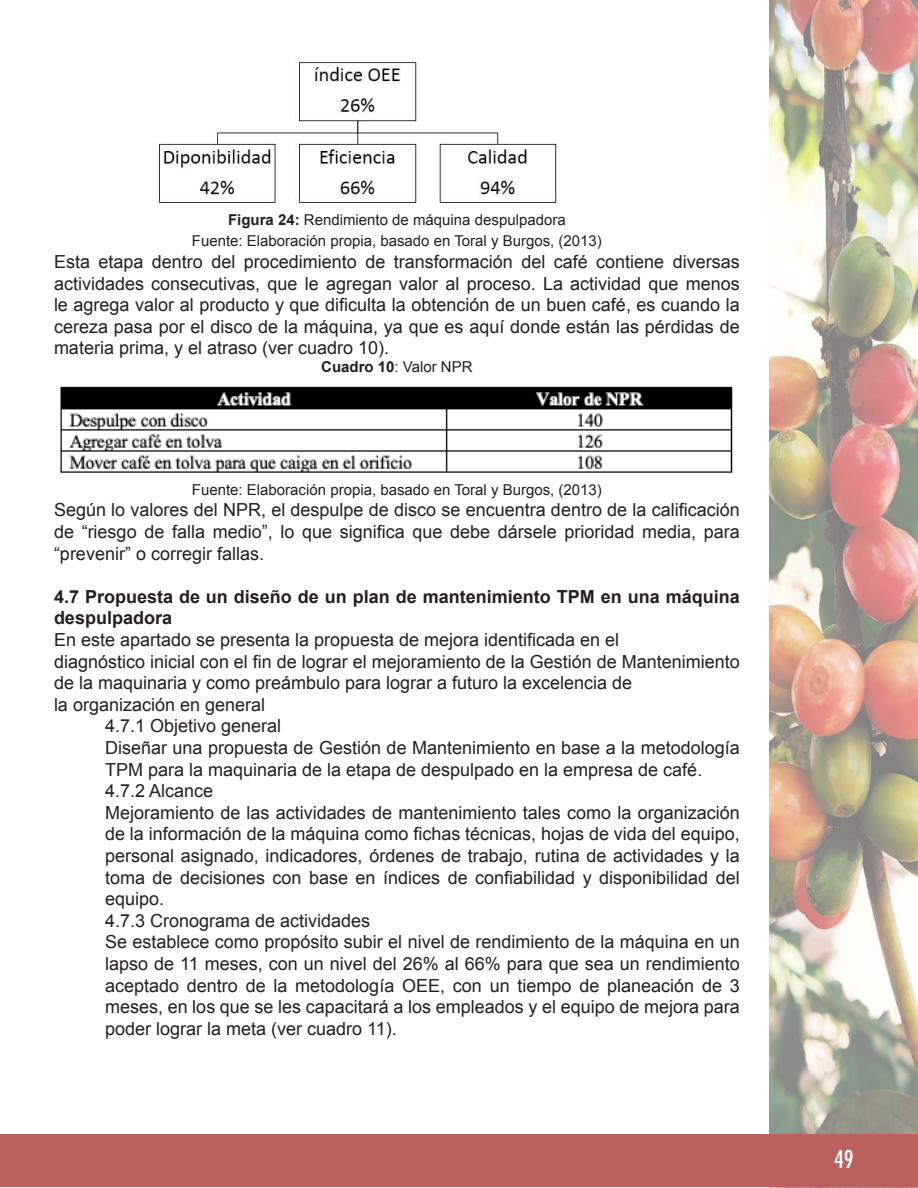
<style>
.page{position:relative;width:918px;height:1188px;background:#fff}
.page>*{position:absolute;margin:0;border:0;box-sizing:border-box;transform-origin:0 0}
.t1{font:500 condensed 24px "Futura";color:#fff}
.t2{font:18px/21.6px "Arial";color:#231f20;text-align:justify}
.t3{font:700 18px/21.6px "Arial";color:#231f20}
.t4{font:15px "Arial";color:#231f20}
.s1{font-weight:700}
</style>
<div class="page">
<img style="left:769px;top:0;width:149px;height:1135px">
<div style="left:0;top:1135px;width:917px;height:52px;background:#bb615f"></div>
<hr style="left:917px;top:1135px;width:1px;height:52px;background:#bb615f">
<img style="left:156px;top:61px;width:401px;height:142px">
<img style="left:60px;top:386px;width:673px;height:87px">
<p class="t4" style="left:228px;top:210px;width:339px"><span class="s1">Figura 24:</span> Rendimiento de máquina despulpadora</p>
<p class="t4" style="left:192px;top:231px;width:411px">Fuente: Elaboración propia, basado en Toral y Burgos, (2013)</p>
<p class="t2" style="left:54px;top:251px;width:687px">Esta etapa dentro del procedimiento de transformación del café contiene diversas actividades consecutivas, que le agregan valor al proceso. La actividad que menos le agrega valor al producto y que dificulta la obtención de un buen café, es cuando la cereza pasa por el disco de la máquina, ya que es aquí donde están las pérdidas de materia prima, y el atraso (ver cuadro 10).</p>
<p class="t4" style="left:321px;top:357px;width:153px"><span class="s1">Cuadro 10</span>: Valor NPR</p>
<p class="t4" style="left:192px;top:480px;width:411px">Fuente: Elaboración propia, basado en Toral y Burgos, (2013)</p>
<p class="t2" style="left:54px;top:499px;width:687px">Según lo valores del NPR, el despulpe de disco se encuentra dentro de la calificación de “riesgo de falla medio”, lo que significa que debe dársele prioridad media, para “prevenir” o corregir fallas.</p>
<p class="t3" style="left:54px;top:586px;width:687px">4.7 Propuesta de un diseño de un plan de mantenimiento TPM en una máquina despulpadora</p>
<p class="t2" style="left:54px;top:629px;width:567px">En este apartado se presenta la propuesta de mejora identificada en el</p>
<p class="t2" style="left:54px;top:651px;width:687px">diagnóstico inicial con el fin de lograr el mejoramiento de la Gestión de Mantenimiento de la maquinaria y como preámbulo para lograr a futuro la excelencia de</p>
<p class="t2" style="left:54px;top:694px;width:213px">la organización en general</p>
<p class="t2" style="left:105px;top:715px;width:178px">4.7.1 Objetivo general</p>
<p class="t2" style="left:105px;top:737px;width:636px">Diseñar una propuesta de Gestión de Mantenimiento en base a la metodología<br>TPM para la maquinaria de la etapa de despulpado en la empresa de café.</p>
<p class="t2" style="left:105px;top:780px;width:110px">4.7.2 Alcance</p>
<p class="t2" style="left:105px;top:802px;width:636px">Mejoramiento de las actividades de mantenimiento tales como la organización de la información de la máquina como fichas técnicas, hojas de vida del equipo, personal asignado, indicadores, órdenes de trabajo, rutina de actividades y la toma de decisiones con base en índices de confiabilidad y disponibilidad del equipo.</p>
<p class="t2" style="left:105px;top:910px;width:267px">4.7.3 Cronograma de actividades</p>
<p class="t2" style="left:105px;top:931px;width:636px">Se establece como propósito subir el nivel de rendimiento de la máquina en un lapso de 11 meses, con un nivel del 26% al 66% para que sea un rendimiento aceptado dentro de la metodología OEE, con un tiempo de planeación de 3 meses, en los que se les capacitará a los empleados y el equipo de mejora para poder lograr la meta (ver cuadro 11).</p>
<p class="t1" style="left:834px;top:1144px;width:21px">49</p>
</div>
